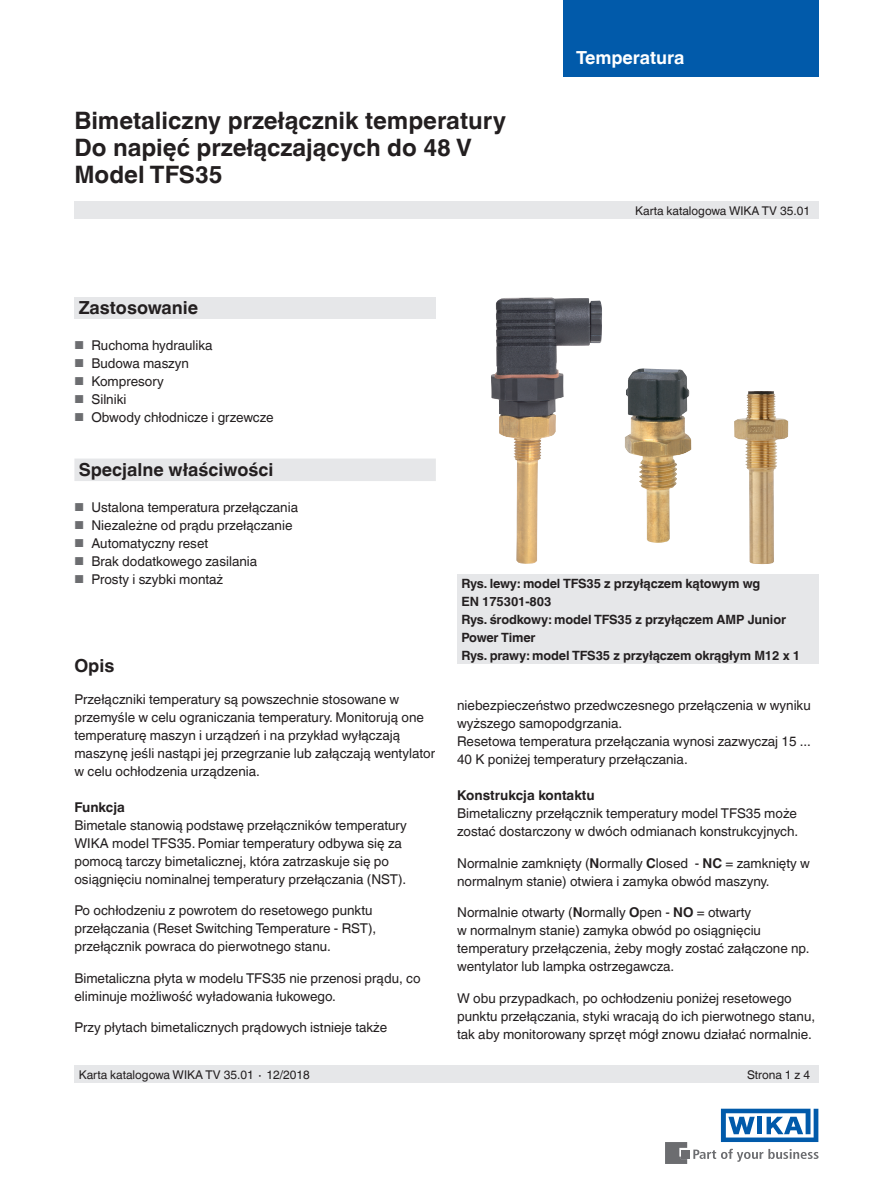
<style>
.page{position:relative;width:893px;height:1188px;background:#fff}
.page>*{position:absolute;margin:0;border:0;box-sizing:border-box;transform-origin:0 0}
.Headline{font:700 24px "Helvetica World";color:#231f20}
.Subheadline1_grey_fi{font:700 18px "Helvetica World";color:#231f20}
.Subheadline1{font:700 18px "Helvetica World";color:#231f20}
.t1{font:700 18px "Helvetica World";color:#fff}
.Running_text{font:13.5px/18px "Helvetica World";color:#231f20}
.Subheadline2{font:700 13.5px "Helvetica World";color:#231f20}
.Subheadline2-2{font:700 12.75px/18px "Helvetica World";letter-spacing:-.01em;color:#231f20}
.Small_text{font:12px "Helvetica World";color:#231f20}
.s1{font-size:11.55px;color:#6c6d70}
.s2{font-weight:700}
</style>
<div class="page">
<div style="left:74px;top:297px;width:362px;height:22px;background:#e6e7e9"></div>
<div style="left:74px;top:202px;width:745px;height:17px;background:#e6e7e9"></div>
<div style="left:74px;top:1066px;width:745px;height:17px;background:#e6e7e9"></div>
<svg style="left:693px;top:1149px;width:126px;height:13px"></svg>
<div style="left:682px;top:1150px;width:8px;height:8px;background:#6c6d70"></div>
<svg style="left:665px;top:1142px;width:22px;height:22px"></svg>
<svg style="left:721px;top:1109px;width:97px;height:33px"></svg>
<div style="left:563px;top:0;width:256px;height:77px;background:#015aaa"></div>
<div style="left:74px;top:459px;width:362px;height:22px;background:#e6e7e9"></div>
<img style="left:625px;top:369px;width:66px;height:174px">
<img style="left:734px;top:391px;width:39px;height:173px">
<img style="left:491px;top:297px;width:111px;height:267px">
<div style="left:457px;top:574px;width:362px;height:90px;background:#e6e7e9"></div>
<p class="Headline" style="left:74px;top:107px;width:433px">Bimetaliczny przełącznik temperatury</p>
<p class="Headline" style="left:74px;top:134px;width:399px">Do napięć przełączających do 48 V</p>
<p class="Headline" style="left:74px;top:161px;width:150px">Model TFS35</p>
<h2 class="t1" style="left:576px;top:47px;width:110px">Temperatura</h2>
<p class="Small_text" style="left:635px;top:204px;width:177px">Karta katalogowa WIKA TV 35.01</p>
<p class="Subheadline1" style="left:79px;top:297px;width:121px">Zastosowanie</p>
<p class="Running_text" style="left:74px;top:336px;width:140px"><span class="s1">■</span> Ruchoma hydraulika</p>
<p class="Running_text" style="left:74px;top:354px;width:116px"><span class="s1">■</span> Budowa maszyn</p>
<p class="Running_text" style="left:74px;top:372px;width:91px"><span class="s1">■</span> Kompresory</p>
<p class="Running_text" style="left:74px;top:390px;width:54px"><span class="s1">■</span> Silniki</p>
<p class="Running_text" style="left:74px;top:408px;width:201px"><span class="s1">■</span> Obwody chłodnicze i grzewcze</p>
<p class="Subheadline1_grey_fi" style="left:79px;top:459px;width:196px">Specjalne właściwości</p>
<p class="Running_text" style="left:74px;top:498px;width:225px"><span class="s1">■</span> Ustalona temperatura przełączania</p>
<p class="Running_text" style="left:74px;top:516px;width:220px"><span class="s1">■</span> Niezależne od prądu przełączanie</p>
<p class="Running_text" style="left:74px;top:534px;width:135px"><span class="s1">■</span> Automatyczny reset</p>
<p class="Running_text" style="left:74px;top:552px;width:184px"><span class="s1">■</span> Brak dodatkowego zasilania</p>
<p class="Running_text" style="left:74px;top:570px;width:150px"><span class="s1">■</span> Prosty i szybki montaż</p>
<p class="Subheadline2-2" style="left:461px;top:574px;width:300px">Rys. lewy: model TFS35 z przyłączem kątowym wg<br>EN 175301-803</p>
<p class="Subheadline2-2" style="left:461px;top:610px;width:326px">Rys. środkowy: model TFS35 z przyłączem AMP Junior<br>Power Timer</p>
<p class="Subheadline2-2" style="left:461px;top:646px;width:340px">Rys. prawy: model TFS35 z przyłączem okrągłym M12 x 1</p>
<p class="Subheadline1" style="left:74px;top:656px;width:42px">Opis</p>
<p class="Running_text" style="left:74px;top:690px;width:362px">Przełączniki temperatury są powszechnie stosowane w przemyśle w celu ograniczania temperatury. Monitorują one temperaturę maszyn i urządzeń i na przykład wyłączają maszynę jeśli nastąpi jej przegrzanie lub załączają wentylator w celu ochłodzenia urządzenia.</p>
<p class="Subheadline2" style="left:74px;top:799px;width:52px">Funkcja</p>
<p class="Running_text" style="left:74px;top:816px;width:334px">Bimetale stanowią podstawę przełączników temperatury WIKA model TFS35. Pomiar temperatury odbywa się za pomocą tarczy bimetalicznej, która zatrzaskuje się po osiągnięciu nominalnej temperatury przełączania (NST).</p>
<p class="Running_text" style="left:74px;top:902px;width:303px">Po ochłodzeniu z powrotem do resetowego punktu przełączania (Reset Switching Temperature - RST), przełącznik powraca do pierwotnego stanu.</p>
<p class="Running_text" style="left:74px;top:969px;width:348px">Bimetaliczna płyta w modelu TFS35 nie przenosi prądu, co eliminuje możliwość wyładowania łukowego.</p>
<p class="Running_text" style="left:74px;top:1019px;width:314px">Przy płytach bimetalicznych prądowych istnieje także</p>
<p class="Running_text" style="left:457px;top:697px;width:355px">niebezpieczeństwo przedwczesnego przełączenia w wyniku wyższego samopodgrzania.</p>
<p class="Running_text" style="left:457px;top:733px;width:355px">Resetowa temperatura przełączania wynosi zazwyczaj 15 ...<br>40 K poniżej temperatury przełączania.</p>
<p class="Subheadline2" style="left:457px;top:788px;width:139px">Konstrukcja kontaktu</p>
<p class="Running_text" style="left:457px;top:805px;width:343px">Bimetaliczny przełącznik temperatury model TFS35 może zostać dostarczony w dwóch odmianach konstrukcyjnych.</p>
<p class="Running_text" style="left:457px;top:854px;width:354px">Normalnie zamknięty (<span class="s2">N</span>ormally <span class="s2">C</span>losed - <span class="s2">NC</span> = zamknięty w normalnym stanie) otwiera i zamyka obwód maszyny.</p>
<p class="Running_text" style="left:457px;top:904px;width:354px">Normalnie otwarty (<span class="s2">N</span>ormally <span class="s2">O</span>pen - <span class="s2">NO</span> = otwarty<br>w normalnym stanie) zamyka obwód po osiągnięciu temperatury przełączenia, żeby mogły zostać załączone np. wentylator lub lampka ostrzegawcza.</p>
<p class="Running_text" style="left:457px;top:989px;width:360px">W obu przypadkach, po ochłodzeniu poniżej resetowego punktu przełączania, styki wracają do ich pierwotnego stanu, tak aby monitorowany sprzęt mógł znowu działać normalnie.</p>
<p class="Small_text" style="left:79px;top:1068px;width:233px">Karta katalogowa WIKA TV 35.01 ∙ 12/2018</p>
<p class="Small_text" style="left:747px;top:1068px;width:65px">Strona 1 z 4</p>
</div>
